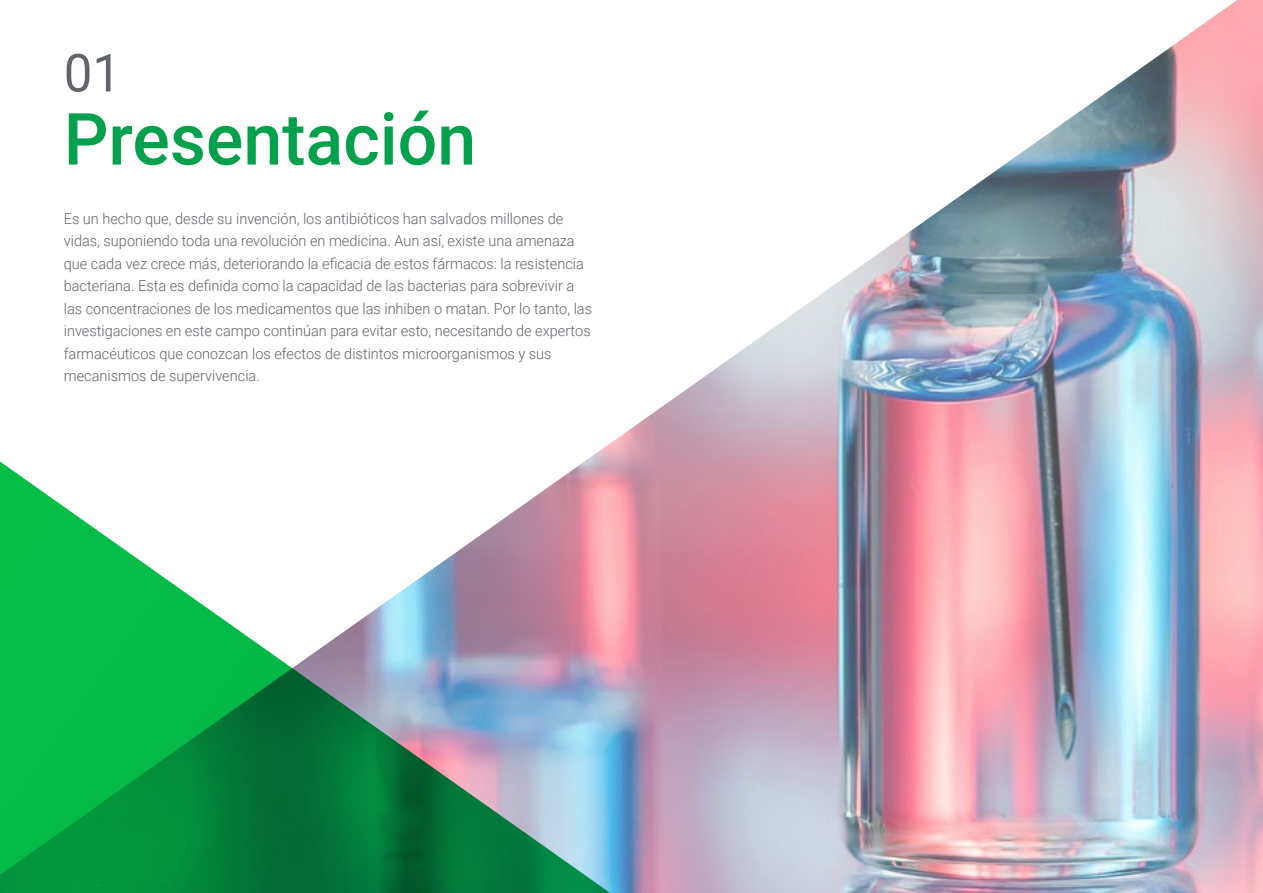
<style>
.page{position:relative;width:1263px;height:893px;background:#fff}
.page>*{position:absolute;margin:0;border:0;box-sizing:border-box;transform-origin:0 0}
.t1{font:500 72px "Roboto";color:#04a14d}
.t2{font:52.5px "Roboto";color:#61646a}
.t3{font:300 15px/22.5px "Roboto";color:#61646a}
</style>
<div class="page">
<img style="left:607px;top:0;width:656px;height:893px">
<svg style="left:0;top:446px;width:640px;height:447px"></svg>
<h2 class="t2" style="left:64px;top:36px;width:59px">01</h2>
<h1 class="t1" style="left:64px;top:89px;width:414px">Presentación</h1>
<p class="t3" style="left:64px;top:207px;width:530px">Es un hecho que, desde su invención, los antibióticos han salvados millones de vidas, suponiendo toda una revolución en medicina. Aun así, existe una amenaza que cada vez crece más, deteriorando la eficacia de estos fármacos: la resistencia bacteriana. Esta es definida como la capacidad de las bacterias para sobrevivir a las concentraciones de los medicamentos que las inhiben o matan. Por lo tanto, las investigaciones en este campo continúan para evitar esto, necesitando de expertos farmacéuticos que conozcan los efectos de distintos microorganismos y sus mecanismos de supervivencia.</p>
</div>
